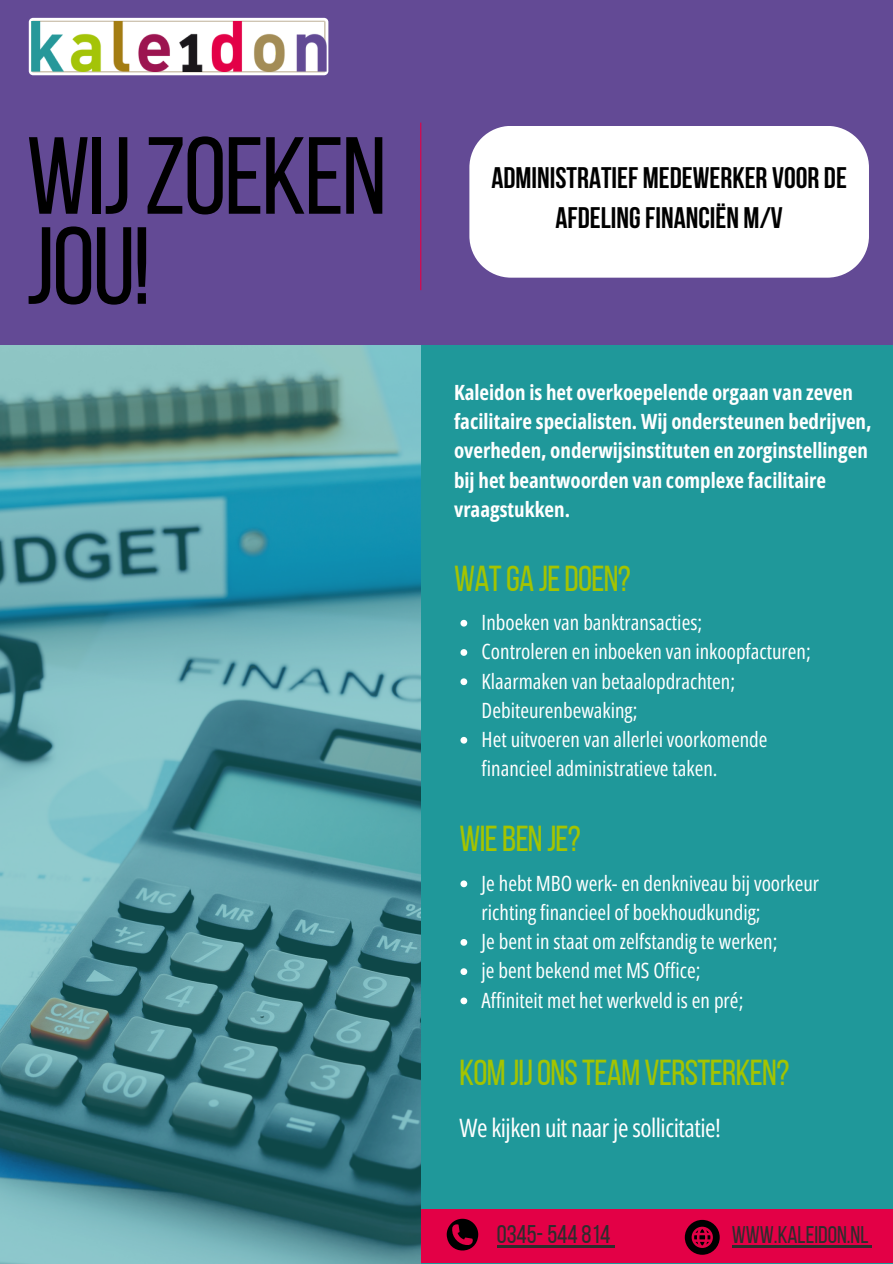
<style>
.page{position:relative;width:893px;height:1264px;background:#fff}
.page>*{position:absolute;margin:0;border:0;box-sizing:border-box;transform-origin:0 0}
.t1{font:109.35px/90px "Bebas Neue";letter-spacing:-.02em;color:#000}
.t2{font:36px "Bebas Neue";letter-spacing:-.02em;color:#a4c400}
.t3{font:700 29.7px/40.5px "Bebas Neue";color:#000;text-align:center}
.t4{font:25.5px "Bebas Neue";color:#2e2d2d}
.t5{font:25.35px "Open Sans Condensed";letter-spacing:-.02em;color:#fff}
.t6{font:24px "Bebas Neue";color:#2e2d2d}
.t7{font:21px/29.2px "Open Sans Condensed";color:#fff}
.t8{font:700 21px/29.2px "Open Sans Condensed";color:#fff}
</style>
<div class="page">
<div style="left:0;top:0;width:892px;height:1263px;background:#634a95"></div>
<div style="left:0;top:345px;width:892px;height:918px;background:#1f989a"></div>
<img style="left:0;top:345px;width:421px;height:918px">
<div style="left:469px;top:126px;width:399px;height:152px;background:#fff"></div>
<hr style="left:420px;top:123px;width:1px;height:167px;background:#e30046">
<div style="left:29px;top:18px;width:299px;height:57px;background:linear-gradient(to right,#eae5dd,#eae5dd);border-radius:4px"></div>
<svg style="left:32px;top:21px;width:293px;height:51px"></svg>
<img style="left:31px;top:22px;width:295px;height:49px">
<div style="left:421px;top:1209px;width:471px;height:54px;background:#e30046"></div>
<svg style="left:446px;top:1218px;width:32px;height:33px"></svg>
<svg style="left:684px;top:1219px;width:35px;height:35px"></svg>
<hr style="left:731px;top:1245px;width:137px;height:2px;background:#2e2d2d">
<svg style="left:460px;top:620px;width:7px;height:6px"></svg>
<svg style="left:460px;top:649px;width:7px;height:7px"></svg>
<svg style="left:460px;top:678px;width:7px;height:7px"></svg>
<svg style="left:460px;top:737px;width:7px;height:6px"></svg>
<svg style="left:460px;top:880px;width:7px;height:7px"></svg>
<svg style="left:460px;top:939px;width:7px;height:6px"></svg>
<svg style="left:460px;top:968px;width:7px;height:7px"></svg>
<svg style="left:460px;top:997px;width:7px;height:7px"></svg>
<hr style="left:496px;top:1245px;width:114px;height:2px;background:#2e2d2d">
<p class="t1" style="left:26px;top:141px;width:362px">WIJZOEKEN<br>JOU!</p>
<p class="t3" style="left:491px;top:160px;width:357px">ADMINISTRATIEF MEDEWERKER VOOR DE<br>AFDELINGFINANCIËN M/V</p>
<h3 class="t8" style="left:454px;top:377px;width:419px">Kaleidon is het overkoepelende orgaan van zeven facilitaire specialisten. Wij ondersteunen bedrijven, overheden, onderwijsinstituten en zorginstellingen bij het beantwoorden van complexe facilitaire vraagstukken.</h3>
<p class="t2" style="left:454px;top:563px;width:178px">WATGA JEDOEN?</p>
<p class="t7" style="left:481px;top:607px;width:222px">Inboeken van banktransacties;</p>
<p class="t7" style="left:481px;top:636px;width:330px">Controleren en inboeken van inkoopfacturen;</p>
<p class="t7" style="left:481px;top:665px;width:255px">Klaarmaken van betaalopdrachten;<br>Debiteurenbewaking;</p>
<h2 class="t7" style="left:481px;top:724px;width:287px">Het uitvoeren van allerlei voorkomende financieel administratieve taken.</h2>
<p class="t2" style="left:459px;top:824px;width:123px">WIEBEN JE?</p>
<p class="t7" style="left:481px;top:867px;width:339px">Je hebt MBO werk- en denkniveau bij voorkeur richting financieel of boekhoudkundig;</p>
<p class="t7" style="left:481px;top:926px;width:297px">Je bent in staat om zelfstandig te werken;</p>
<p class="t7" style="left:481px;top:955px;width:220px">je bent bekend met MS Office;</p>
<h2 class="t7" style="left:481px;top:984px;width:263px">Affiniteit met het werkveld is en pré;</h2>
<p class="t2" style="left:459px;top:1058px;width:331px">KOMJIJONSTEAMVERSTERKEN?</p>
<h5 class="t5" style="left:459px;top:1110px;width:263px">We kijken uit naar je sollicitatie!</h5>
<h4 class="t4" style="left:496px;top:1224px;width:115px">0345-544 814</h4>
<h2 class="t6" style="left:731px;top:1225px;width:138px">WWW.KALEIDON.NL</h2>
</div>
